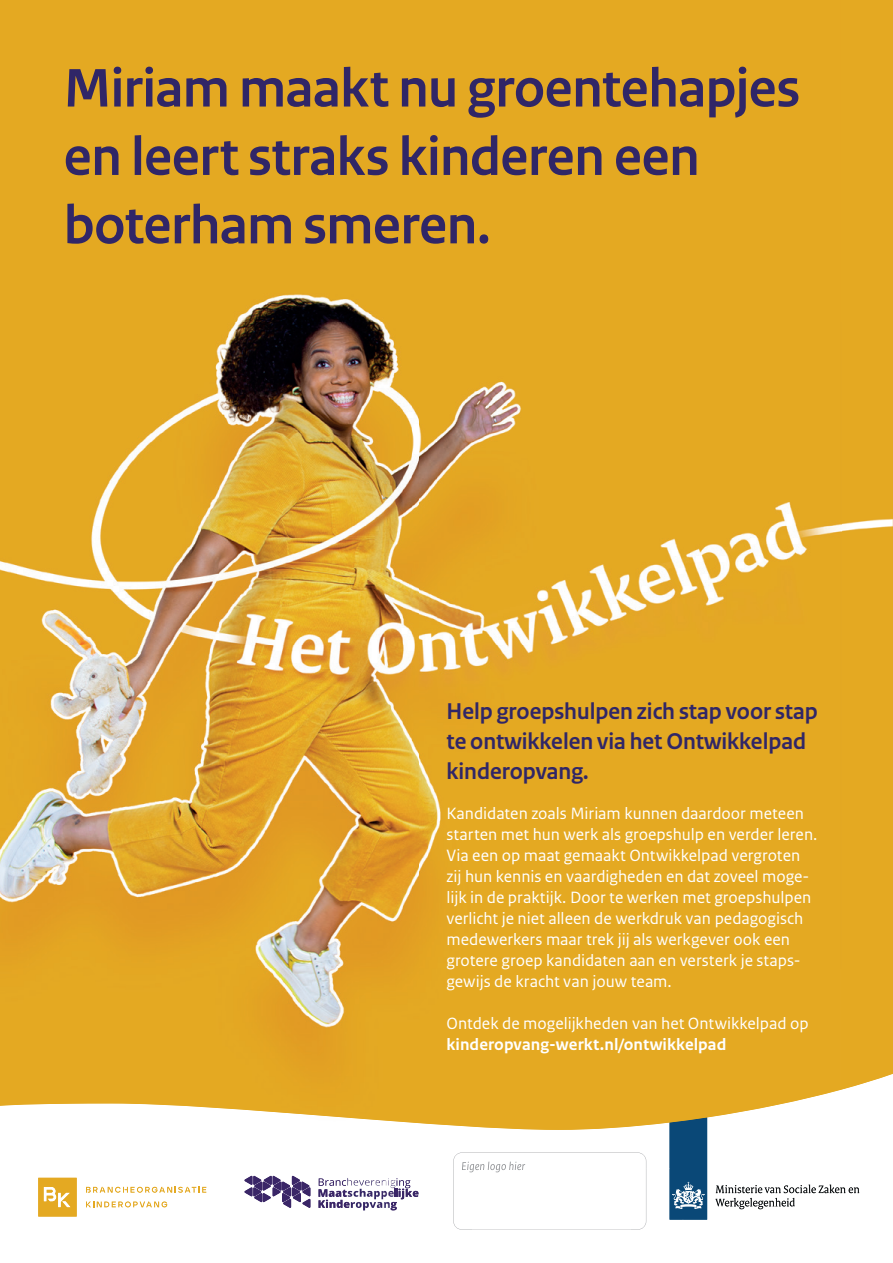
<style>
.page{position:relative;width:893px;height:1263px;background:#fff}
.page>*{position:absolute;margin:0;border:0;box-sizing:border-box;transform-origin:0 0}
.t1{font:700 57px/68.4px "Rijksoverheid Sans Heading";letter-spacing:-.005em;color:#302667}
.t2{font:700 24px/30px "Rijksoverheid Sans Heading";color:#302667}
.t3{font:17.25px/21px "Rijksoverheid Sans Text";color:#fff}
.t4{font:700 17.25px "Rijksoverheid Sans Text";letter-spacing:.005em;color:#fff}
</style>
<div class="page">
<img style="left:646px;top:1130px;width:24px;height:38px">
<img style="left:646px;top:1168px;width:37px;height:55px">
<img style="left:670px;top:1130px;width:37px;height:89px">
<img style="left:684px;top:1182px;width:17px;height:14px">
<svg style="left:715px;top:1184px;width:144px;height:25px"></svg>
<img style="left:87px;top:1186px;width:303px;height:20px">
<svg style="left:318px;top:1178px;width:32px;height:30px"></svg>
<svg style="left:390px;top:1178px;width:29px;height:32px"></svg>
<svg style="left:244px;top:1176px;width:66px;height:32px"></svg>
<img style="left:38px;top:1177px;width:39px;height:39px">
<svg style="left:44px;top:1187px;width:26px;height:20px"></svg>
<img style="left:44px;top:1187px;width:12px;height:14px">
<svg style="left:86px;top:1201px;width:81px;height:6px"></svg>
<svg style="left:86px;top:1187px;width:120px;height:6px"></svg>
<img style="left:0;top:0;width:840px;height:1130px">
<div style="left:840px;top:0;width:53px;height:1090px;background:#e4a922"></div>
<img style="left:453px;top:1152px;width:193px;height:78px">
<img style="left:462px;top:1161px;width:63px;height:11px">
<img style="left:347px;top:1178px;width:48px;height:10px">
<h1 class="t1" style="left:64px;top:55px;width:738px">Miriam maakt nu groentehapjes en leert straks kinderen een boterham smeren.</h1>
<h2 class="t2" style="left:446px;top:696px;width:373px">Help groepshulpen zich stap voor stap te ontwikkelen via het Ontwikkelpad kinderopvang.</h2>
<p class="t3" style="left:446px;top:803px;width:372px">Kandidaten zoals Miriam kunnen daardoor meteen starten met hun werk als groepshulp en verder leren.<br>Via een op maat gemaakt Ontwikkelpad vergroten zij hun kennis en vaardigheden en dat zoveel moge&shy;lijk in de praktijk. Door te werken met groepshulpen verlicht je niet alleen de werkdruk van pedagogisch medewerkers maar trek jij als werkgever ook een grotere groep kandidaten aan en versterk je staps&shy;gewijs de kracht van jouw team.</p>
<p class="t3" style="left:446px;top:1013px;width:364px">Ontdek de mogelijkheden van het Ontwikkelpad op</p>
<p class="t4" style="left:446px;top:1035px;width:281px">kinderopvang-werkt.nl/ontwikkelpad</p>
</div>
